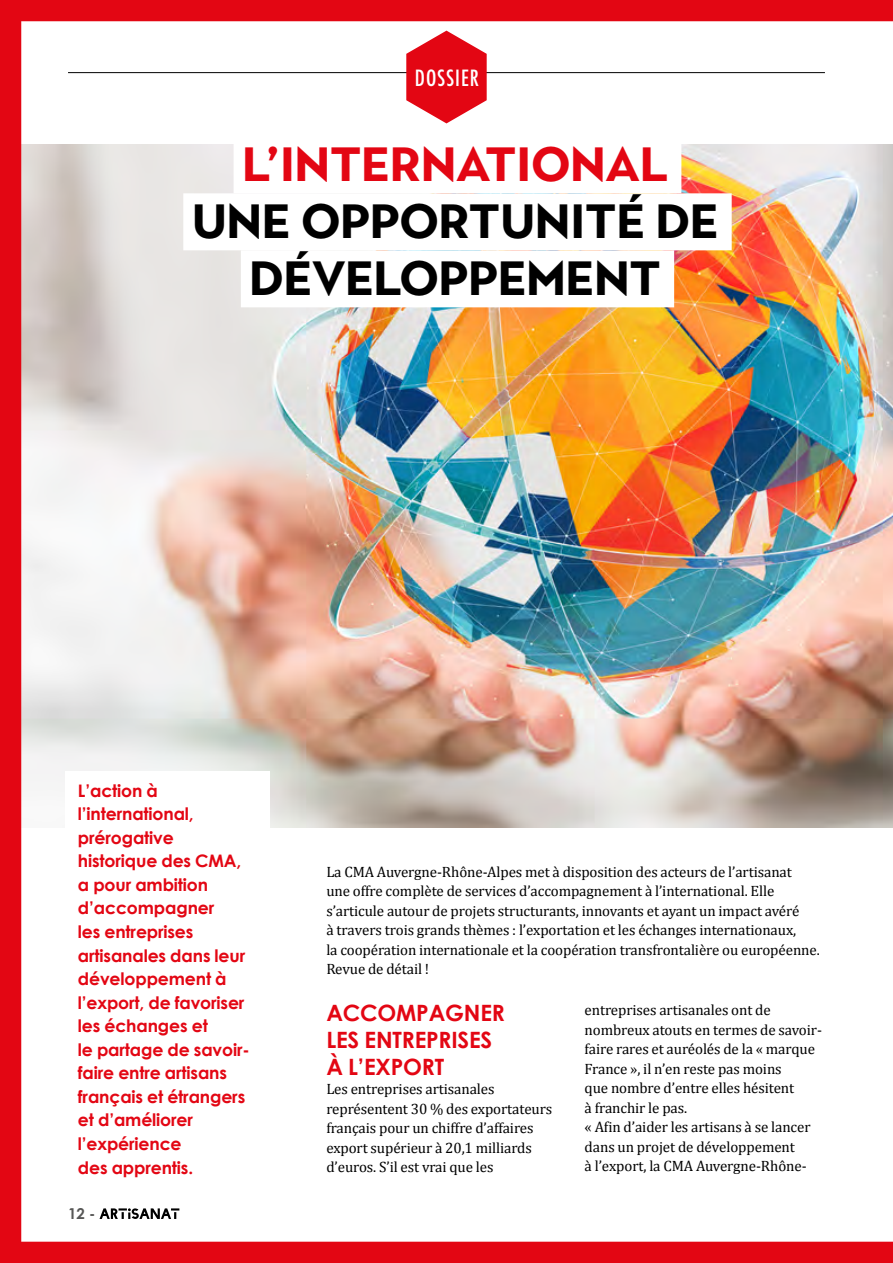
<style>
.page{position:relative;width:893px;height:1263px;background:#fff}
.page>*{position:absolute;margin:0;border:0;box-sizing:border-box;transform-origin:0 0}
.t1{font:700 48px/57px "Town 10 Display";color:#000;text-align:center}
.t2{font:700 48px "Town 10 Display";color:#e30613}
.t3{font:700 22.5px/27px "Century Gothic";letter-spacing:-.01em;color:#e30613}
.t4{font:condensed 21.75px "Futura";letter-spacing:.05em;color:#fff}
.t5{font:700 17.25px/23.5px "Century Gothic";letter-spacing:-.01em;color:#e30613}
.t6{font:15px/19.5px "Cambria";letter-spacing:-.005em;color:#000}
.t7{font:700 15px "Century Gothic";color:#575756}
</style>
<div class="page">
<img style="left:0;top:0;width:893px;height:1263px">
<hr style="left:68px;top:72px;width:757px;height:1px;background:#000">
<svg style="left:406px;top:31px;width:81px;height:92px"></svg>
<svg style="left:100px;top:1208px;width:79px;height:11px"></svg>
<div style="left:234px;top:136px;width:447px;height:57px;background:#fff"></div>
<div style="left:183px;top:193px;width:549px;height:57px;background:#fff"></div>
<div style="left:241px;top:250px;width:433px;height:57px;background:#fff"></div>
<div style="left:65px;top:771px;width:204px;height:415px;background:#fff"></div>
<h3 class="t4" style="left:415px;top:64px;width:65px">DOSSIER</h3>
<h1 class="t2" style="left:242px;top:136px;width:427px">L’INTERNATIONAL</h1>
<h1 class="t1" style="left:192px;top:193px;width:528px">UNE OPPORTUNITÉ DE<br>DÉVELOPPEMENT</h1>
<p class="t5" style="left:78px;top:778px;width:173px">L’action à l’international, prérogative historique des CMA, a pour ambition d’accompagner<br>les entreprises artisanales dans leur développement à l’export, de favoriser les échanges et<br>le partage de savoir&shy;faire entre artisans français et étrangers et d’améliorer l’expérience<br>des apprentis.</p>
<p class="t7" style="left:68px;top:1204px;width:29px">12 -</p>
<p class="t6" style="left:326px;top:862px;width:495px">La CMA Auvergne-Rhône-Alpes met à disposition des acteurs de l’artisanat<br>une offre complète de services d’accompagnement à l’international. Elle s’articule autour de projets structurants, innovants et ayant un impact avéré<br>à travers trois grands thèmes : l’exportation et les échanges internationaux,<br>la coopération internationale et la coopération transfrontalière ou européenne.<br>Revue de détail !</p>
<h2 class="t3" style="left:326px;top:998px;width:180px">ACCOMPAGNER<br>LES ENTREPRISES<br>À L’EXPORT</h2>
<p class="t6" style="left:326px;top:1079px;width:227px">Les entreprises artisanales représentent 30 % des exportateurs français pour un chiffre d’affaires export supérieur à 20,1 milliards d’euros. S’il est vrai que les</p>
<p class="t6" style="left:585px;top:1000px;width:239px">entreprises artisanales ont de nombreux atouts en termes de savoir&shy;faire rares et auréolés de la « marque<br>France », il n’en reste pas moins<br>que nombre d’entre elles hésitent<br>à franchir le pas.<br>« Afin d’aider les artisans à se lancer dans un projet de développement<br>à l’export, la CMA Auvergne-Rhône-</p>
</div>
